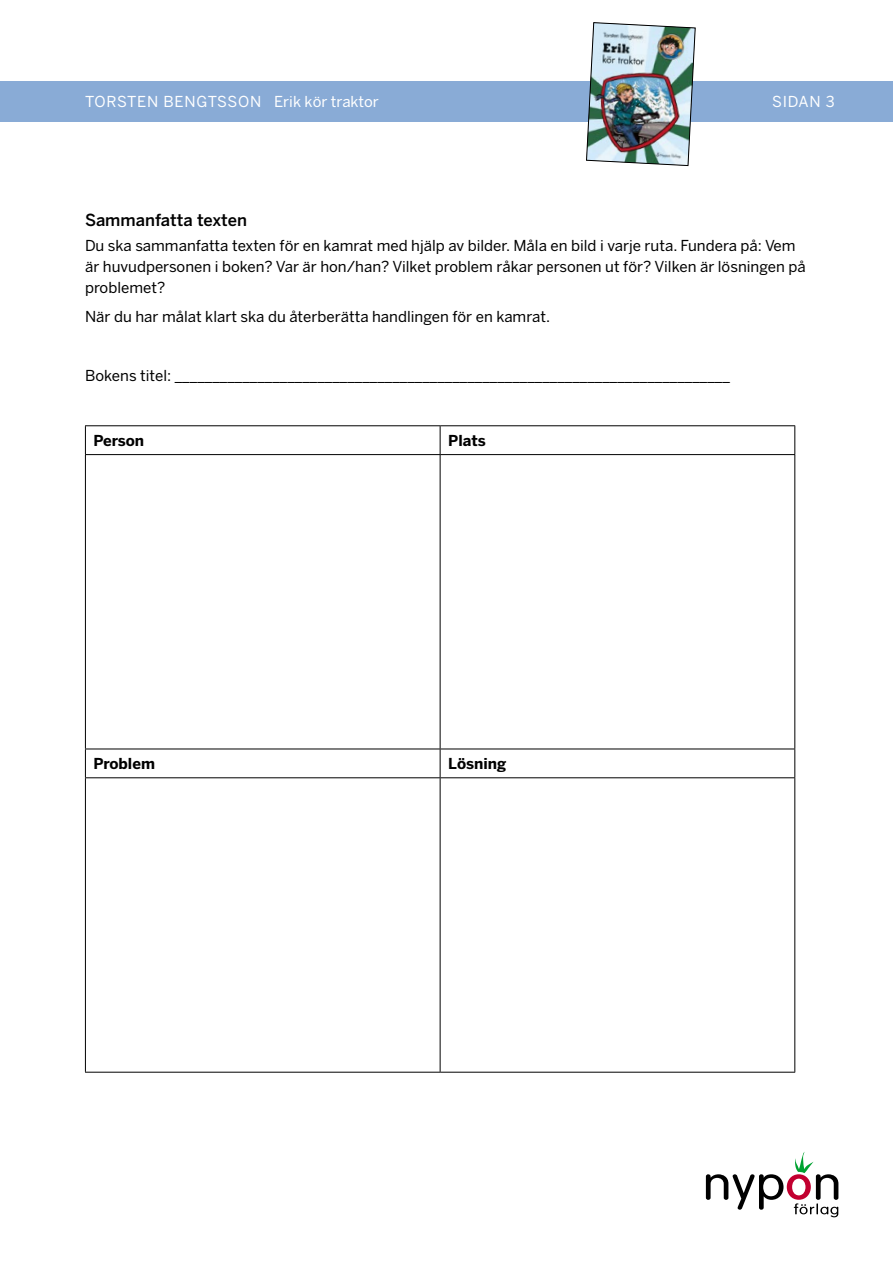
<style>
.page{position:relative;width:893px;height:1263px;background:#fff}
.page>*{position:absolute;margin:0;border:0;box-sizing:border-box;transform-origin:0 0}
.t1{font:500 16.5px "Benton Sans";color:#000}
.t2{font:15px/21px "Benton Sans";color:#000}
.t3{font:15px "Benton Sans";letter-spacing:.01em;color:#fff}
.t4{font:700 15px "Benton Sans";color:#000}
</style>
<div class="page">
<div style="left:0;top:81px;width:893px;height:40px;background:#89abd6"></div>
<img style="left:586px;top:22px;width:110px;height:144px">
<svg style="left:706px;top:1152px;width:132px;height:65px"></svg>
<hr style="left:85px;top:425px;width:355px;height:1px;background:#000">
<hr style="left:440px;top:425px;width:355px;height:1px;background:#000">
<hr style="left:85px;top:454px;width:355px;height:1px;background:#000">
<hr style="left:440px;top:454px;width:355px;height:1px;background:#000">
<hr style="left:85px;top:749px;width:355px;height:1px;background:#000">
<hr style="left:440px;top:749px;width:355px;height:1px;background:#000">
<hr style="left:85px;top:777px;width:355px;height:1px;background:#000">
<hr style="left:440px;top:777px;width:355px;height:1px;background:#000">
<hr style="left:85px;top:1072px;width:355px;height:1px;background:#000">
<hr style="left:440px;top:1072px;width:355px;height:1px;background:#000">
<svg style="left:85px;top:426px;width:1px;height:28px"></svg>
<hr style="left:85px;top:455px;width:1px;height:294px;background:#000">
<svg style="left:85px;top:749px;width:1px;height:28px"></svg>
<hr style="left:85px;top:778px;width:1px;height:294px;background:#000">
<svg style="left:440px;top:426px;width:1px;height:28px"></svg>
<svg style="left:794px;top:426px;width:1px;height:28px"></svg>
<hr style="left:440px;top:455px;width:1px;height:294px;background:#000">
<hr style="left:794px;top:455px;width:1px;height:294px;background:#000">
<svg style="left:440px;top:749px;width:1px;height:28px"></svg>
<svg style="left:794px;top:749px;width:1px;height:28px"></svg>
<hr style="left:440px;top:778px;width:1px;height:294px;background:#000">
<hr style="left:794px;top:778px;width:1px;height:294px;background:#000">
<p class="t3" style="left:85px;top:93px;width:295px">TORSTEN BENGTSSON Erik kör traktor</p>
<p class="t3" style="left:772px;top:93px;width:64px">SIDAN 3</p>
<p class="t1" style="left:85px;top:210px;width:164px">Sammanfatta texten</p>
<p class="t2" style="left:85px;top:235px;width:722px">Du ska sammanfatta texten för en kamrat med hjälp av bilder. Måla en bild i varje ruta. Fundera på: Vem är huvudpersonen i boken? Var är hon/han? Vilket problem råkar personen ut för? Vilken är lösningen på problemet?</p>
<p class="t2" style="left:85px;top:307px;width:467px">När du har målat klart ska du återberätta handlingen för en kamrat.</p>
<p class="t2" style="left:85px;top:366px;width:646px">Bokens titel: __________________________________________________________________________</p>
<p class="t4" style="left:94px;top:432px;width:52px">Person</p>
<p class="t4" style="left:448px;top:432px;width:39px">Plats</p>
<p class="t4" style="left:94px;top:755px;width:63px">Problem</p>
<p class="t4" style="left:448px;top:755px;width:60px">Lösning</p>
</div>
